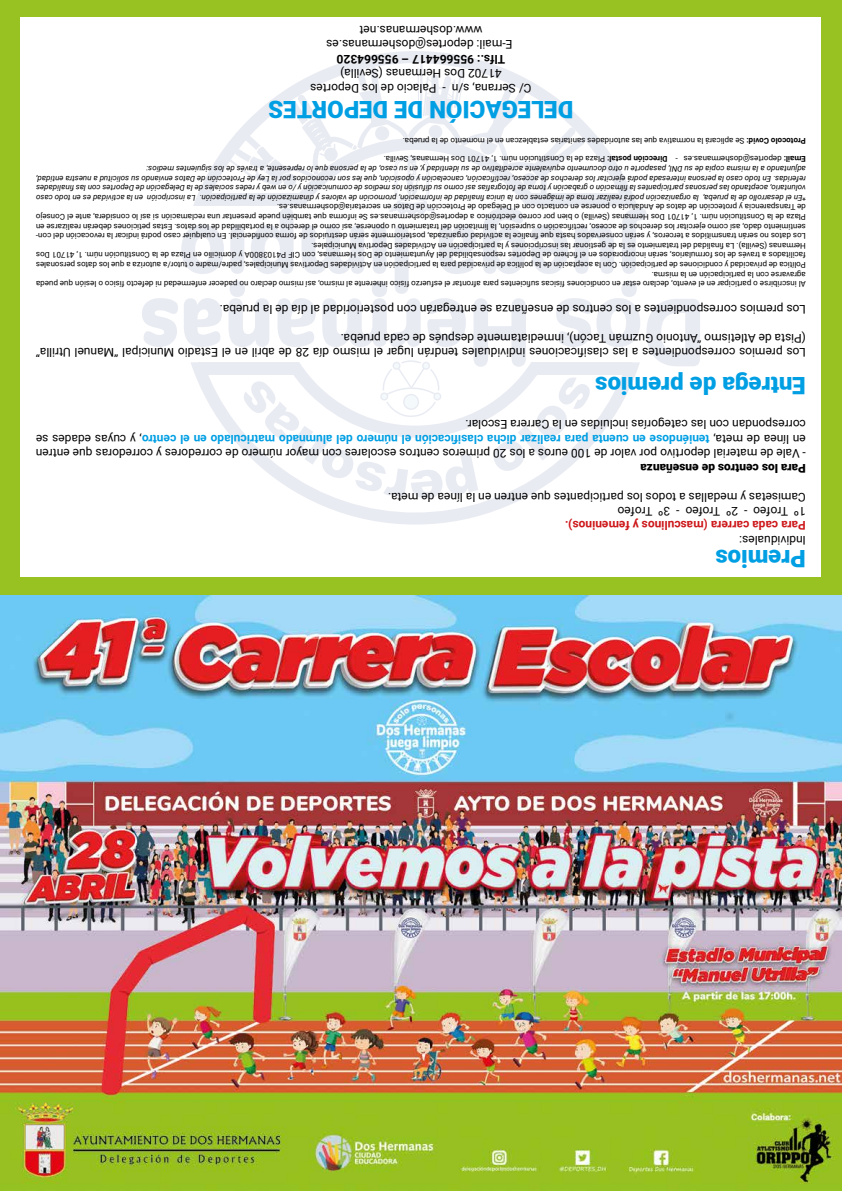
<style>
.page{position:relative;width:842px;height:1191px;background:#fff}
.page>*{position:absolute;margin:0;border:0;box-sizing:border-box;transform-origin:0 0}
.t1{font:900 24px "Roboto";color:#009fe3}
.t2{font:12px/14.4px "Roboto";color:#000}
.t3{font:700 12px "Roboto";color:#cd171a}
.t4{font:900 12px "Roboto";color:#000}
.t5{font:700 12px "Roboto";color:#000}
.t6{font:8px "Roboto";color:#000}
.t7{font:italic 8px "Roboto";color:#000}
.s1{font-weight:700}
.s2{font-style:normal}
.s3{font-weight:700;color:#009fe3}
</style>
<div class="page">
<div style="left:0;top:0;width:842px;height:595px;background:#98c222"></div>
<div style="left:21px;top:18px;width:800px;height:559px;background:#fff"></div>
<img style="left:0;top:595px;width:842px;height:596px">
<svg style="left:307px;top:51px;width:217px;height:473px"></svg>
<svg style="left:142px;top:66px;width:558px;height:432px"></svg>
<h2 class="t2" style="left:513px;top:52px;width:188px;text-align:center;rotate:-180deg">E-mail: deportes@doshermanas.es www.doshermanas.net</h2>
<h2 class="t5" style="left:505px;top:68px;width:170px;rotate:-180deg">Tlfs.: 955664417 – 955664320</h2>
<h2 class="t2" style="left:532px;top:96px;width:223px;text-align:center;rotate:-180deg">C/ Serrana, s/n - Palacio de los Deportes<br>41702 Dos Hermanas (Sevilla)</h2>
<h1 class="t1" style="left:573px;top:126px;width:306px;rotate:-180deg">DELEGACIÓN DE DEPORTES</h1>
<p class="t6" style="left:806px;top:147px;width:405px;rotate:-180deg"><span class="s1">Protocolo Covid:</span> Se aplicará la normativa que las autoridades sanitarias establezcan en el momento de la prueba.</p>
<p class="t6" style="left:667px;top:165px;width:285px;rotate:-180deg"><span class="s1">Dirección postal:</span> Plaza de la Constitución núm. 1, 41701 Dos Hermanas, Sevilla.</p>
<p class="t6" style="left:806px;top:165px;width:132px;rotate:-180deg"><span class="s1">Email:</span> deportes@doshermanas.es -</p>
<p class="t7" style="left:806px;top:174px;width:661px;rotate:-180deg">adjuntando a la misma copia de su DNI, pasaporte u otro documento equivalente acreditativo de su identidad y, en su caso, de la persona que lo represente, a través de los siguientes medios:</p>
<p class="t7" style="left:806px;top:184px;width:771px;rotate:-180deg">referidas. En todo caso la persona interesada podrá ejercitar los derechos de acceso, rectificación, cancelación y oposición, que les son reconocidos por la Ley de Protección de Datos enviando su solicitud a nuestra entidad,</p>
<p class="t7" style="left:806px;top:194px;width:771px;rotate:-180deg">voluntario, aceptando las personas participantes la filmación o grabación y toma de fotografías así como su difusión los medios de comunicación y /o en web y redes sociales de la Delegación de Deportes con las finalidades</p>
<p class="t7" style="left:806px;top:203px;width:771px;rotate:-180deg"><span class="s2">*</span>En el desarrollo de la prueba, la organización podrá realizar toma de imágenes con la única finalidad de información, promoción de valores y dinamización de la participación. La inscripción en la actividad es en todo caso</p>
<p class="t6" style="left:806px;top:213px;width:530px;rotate:-180deg">de Transparencia y protección de datos de Andalucía o ponerse en contacto con el Delegado de Protección de Datos en secretaria@doshermanas.es.</p>
<p class="t6" style="left:806px;top:222px;width:771px;rotate:-180deg">Plaza de la Constitución núm. 1, 41701 Dos Hermanas (Sevilla) o bien por correo electrónico a deportes@doshermanas.es Se informa que también puede presentar una reclamación si así lo considera, ante el Consejo</p>
<p class="t6" style="left:806px;top:232px;width:771px;rotate:-180deg">sentimiento dado, así como ejercitar los derechos de acceso, rectificación o supresión, la limitación del tratamiento u oponerse, así como el derecho a la portabilidad de los datos. Estas peticiones deberán realizarse en</p>
<p class="t6" style="left:806px;top:242px;width:771px;rotate:-180deg">Los datos no serán transmitidos a terceros, y serán conservados hasta que finalice la actividad organizada, posteriormente serán destruidos de forma confidencial. En cualquier caso podrá indicar la revocación del con-</p>
<p class="t6" style="left:806px;top:251px;width:496px;rotate:-180deg">Hermanas (Sevilla). La finalidad del tratamiento es la de gestionar las inscripciones y la participación en Actividades Deportiva Municipales.</p>
<p class="t6" style="left:806px;top:261px;width:771px;rotate:-180deg">facilitados a través de los formularios, serán incorporados en el fichero de Deportes responsabilidad del Ayuntamiento de Dos Hermanas, con CIF P4103800A y domicilio en Plaza de la Constitución núm. 1, 41701 Dos</p>
<p class="t6" style="left:806px;top:270px;width:771px;rotate:-180deg">Política de privacidad y condiciones de participación. Con la aceptación de la política de privacidad para la participación en Actividades Deportivas Municipales, padre/madre o tutor/a autoriza a que los datos personales</p>
<p class="t6" style="left:806px;top:280px;width:156px;rotate:-180deg">agravarse con la participación en la misma.</p>
<p class="t6" style="left:806px;top:290px;width:771px;rotate:-180deg">Al inscribirse o participar en el evento, declaro estar en condiciones físicas suficientes para afrontar el esfuerzo físico inherente al mismo, así mismo declaro no padecer enfermedad ni defecto físico o lesión que pueda</p>
<h2 class="t2" style="left:806px;top:317px;width:588px;rotate:-180deg">Los premios correspondientes a los centros de enseñanza se entregarán con posterioridad al día de la prueba.</h2>
<h2 class="t2" style="left:806px;top:360px;width:771px;rotate:-180deg">Los premios correspondientes a las clasificaciones individuales tendrán lugar el mismo día 28 de abril en el Estadio Municipal “Manuel Utrilla” (Pista de Atletismo “Antonio Guzmán Tacón), inmediatamente después de cada prueba.</h2>
<h1 class="t1" style="left:806px;top:402px;width:212px;rotate:-180deg">Entrega de premios</h1>
<p class="t2" style="left:806px;top:461px;width:771px;text-align:justify;rotate:-180deg">- Vale de material deportivo por valor de 100 euros a los 20 primeros centros escolares con mayor número de corredores y corredoras que entren en línea de meta, <span class="s3">teniéndose en cuenta para realizar dicha clasificación el número del alumnado matriculado en el centro</span>, y cuyas edades se correspondan con las categorías incluidas en la Carrera Escolar.</p>
<h2 class="t4" style="left:806px;top:476px;width:167px;rotate:-180deg">Para los centros de enseñanza</h2>
<h2 class="t2" style="left:806px;top:519px;width:419px;rotate:-180deg">1º Trofeo - 2º Trofeo - 3º Trofeo<br>Camisetas y medallas a todos los participantes que entren en la línea de meta.</h2>
<h2 class="t3" style="left:806px;top:534px;width:243px;rotate:-180deg">Para cada carrera (masculinos y femeninos).</h2>
<h2 class="t2" style="left:806px;top:547px;width:68px;rotate:-180deg">Individuales:</h2>
<h1 class="t1" style="left:806px;top:575px;width:92px;rotate:-180deg">Premios</h1>
</div>
